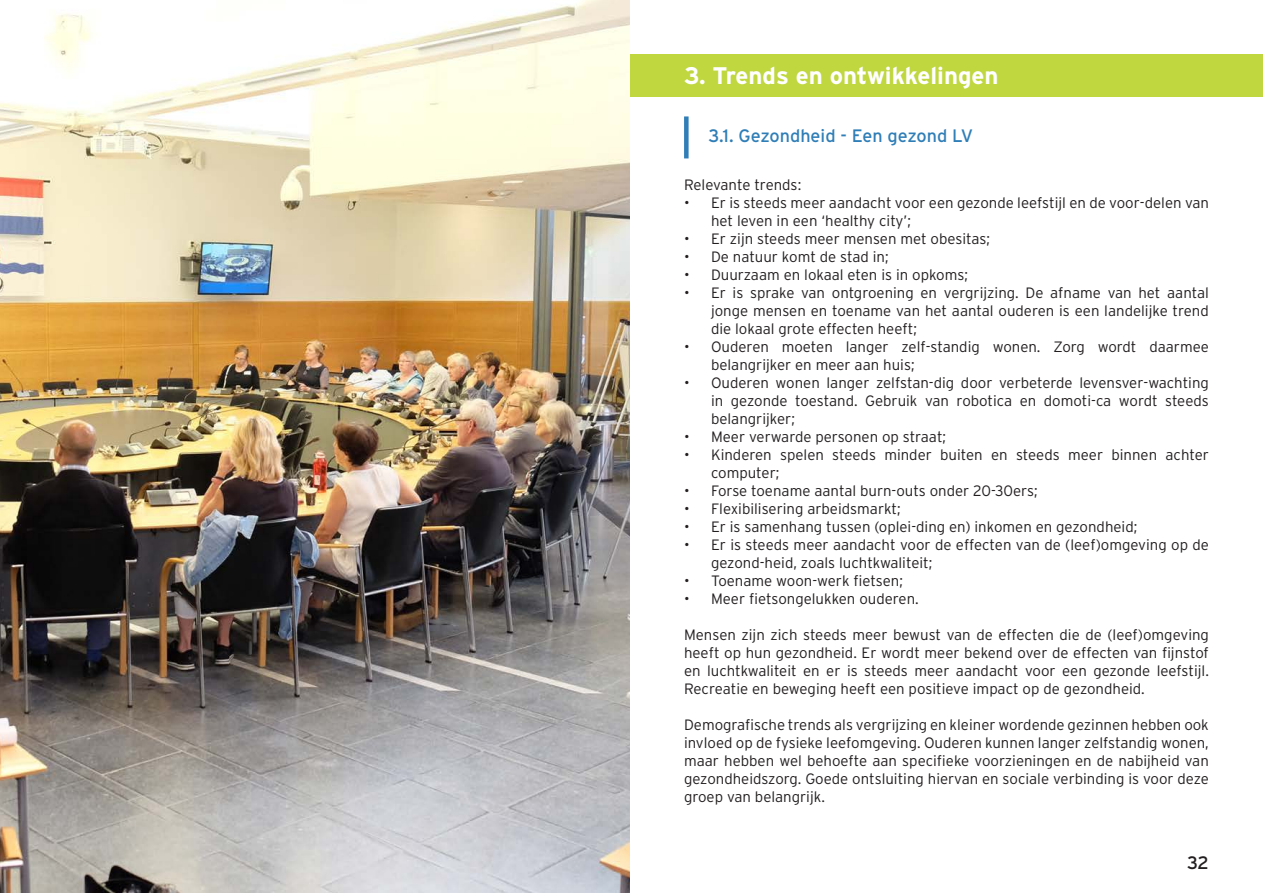
<style>
.page{position:relative;width:1263px;height:893px;background:#fff}
.page>*{position:absolute;margin:0;border:0;box-sizing:border-box;transform-origin:0 0}
.t1{font:700 24px "Interstate";color:#fff}
.t2{font:18px "Interstate";color:#2f7eb7}
.t3{font:18px "Interstate";color:#231f20}
.t4{font:300 15px/18px "Interstate";color:#231f20}
</style>
<div class="page">
<div style="left:630px;top:54px;width:633px;height:43px;background:#c0d740"></div>
<img style="left:0;top:0;width:630px;height:893px">
<svg style="left:684px;top:116px;width:4px;height:42px"></svg>
<p class="t1" style="left:684px;top:61px;width:316px">3. Trends en ontwikkelingen</p>
<p class="t2" style="left:708px;top:124px;width:266px">3.1. Gezondheid - Een gezond LV</p>
<p class="t4" style="left:684px;top:176px;width:119px">Relevante trends:</p>
<p class="t4" style="left:711px;top:194px;width:499px;text-indent:-27px">• Er is steeds meer aandacht voor een gezonde leefstijl en de voor-delen van het leven in een ‘healthy city’;</p>
<p class="t4" style="left:684px;top:230px;width:308px">• Er zijn steeds meer mensen met obesitas;</p>
<p class="t4" style="left:684px;top:248px;width:206px">• De natuur komt de stad in;</p>
<p class="t4" style="left:684px;top:266px;width:286px">• Duurzaam en lokaal eten is in opkoms;</p>
<p class="t4" style="left:711px;top:284px;width:499px;text-align:justify;text-indent:-27px">• Er is sprake van ontgroening en vergrijzing. De afname van het aantal jonge mensen en toename van het aantal ouderen is een landelijke trend die lokaal grote effecten heeft;</p>
<p class="t4" style="left:711px;top:338px;width:499px;text-indent:-27px">• Ouderen moeten langer zelf-standig wonen. Zorg wordt daarmee belangrijker en meer aan huis;</p>
<p class="t4" style="left:711px;top:374px;width:499px;text-align:justify;text-indent:-27px">• Ouderen wonen langer zelfstan-dig door verbeterde levensver-wachting in gezonde toestand. Gebruik van robotica en domoti-ca wordt steeds belangrijker;</p>
<p class="t4" style="left:684px;top:428px;width:264px">• Meer verwarde personen op straat;</p>
<p class="t4" style="left:711px;top:446px;width:499px;text-indent:-27px">• Kinderen spelen steeds minder buiten en steeds meer binnen achter computer;</p>
<p class="t4" style="left:684px;top:482px;width:355px">• Forse toename aantal burn-outs onder 20-30ers;</p>
<p class="t4" style="left:684px;top:500px;width:218px">• Flexibilisering arbeidsmarkt;</p>
<p class="t4" style="left:684px;top:518px;width:455px">• Er is samenhang tussen (oplei-ding en) inkomen en gezondheid;</p>
<p class="t4" style="left:711px;top:536px;width:499px;text-indent:-27px">• Er is steeds meer aandacht voor de effecten van de (leef)omgeving op de gezond-heid, zoals luchtkwaliteit;</p>
<p class="t4" style="left:684px;top:572px;width:220px">• Toename woon-werk fietsen;</p>
<p class="t4" style="left:684px;top:590px;width:236px">• Meer fietsongelukken ouderen.</p>
<p class="t4" style="left:684px;top:626px;width:526px;text-align:justify">Mensen zijn zich steeds meer bewust van de effecten die de (leef)omgeving heeft op hun gezondheid. Er wordt meer bekend over de effecten van fijnstof en luchtkwaliteit en er is steeds meer aandacht voor een gezonde leefstijl.<br>Recreatie en beweging heeft een positieve impact op de gezondheid.</p>
<p class="t4" style="left:684px;top:716px;width:526px;text-align:justify">Demografische trends als vergrijzing en kleiner wordende gezinnen hebben ook invloed op de fysieke leefomgeving. Ouderen kunnen langer zelfstandig wonen, maar hebben wel behoefte aan specifieke voorzieningen en de nabijheid van gezondheidszorg. Goede ontsluiting hiervan en sociale verbinding is voor deze groep van belangrijk.</p>
<p class="t3" style="left:1187px;top:852px;width:23px">32</p>
</div>
